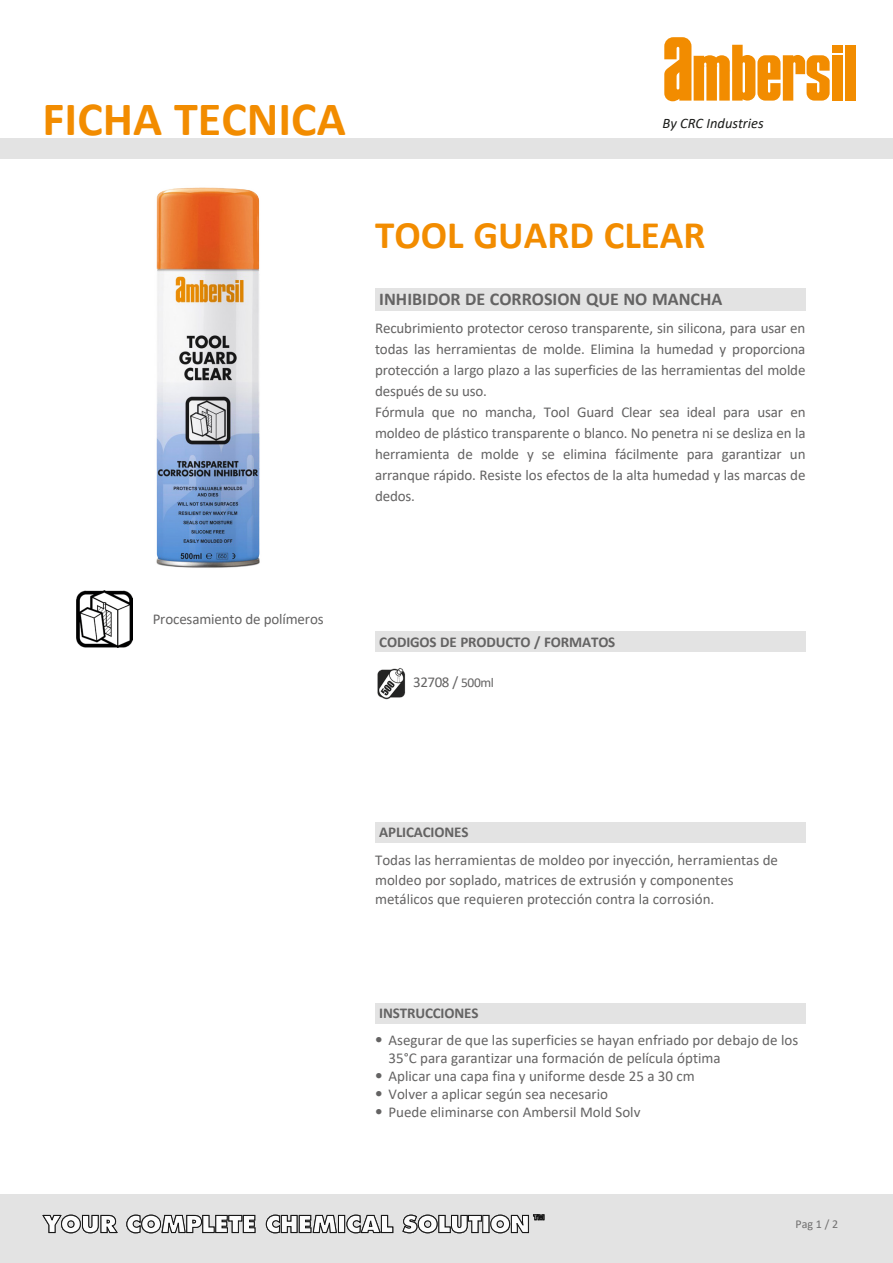
<style>
.page{position:relative;width:893px;height:1263px;background:#fff}
.page>*{position:absolute;margin:0;border:0;box-sizing:border-box;transform-origin:0 0}
.t1{font:700 48px "Calibri";color:#f28c00}
.t2{font:700 39px "Calibri";color:#f28c00}
.t3{font:700 18px "Calibri";color:#646363}
.t4{font:15px/21px "Calibri";letter-spacing:-.01em;color:#646363}
.t5{font:700 15px "Calibri";letter-spacing:-.01em;color:#646363}
.t6{font:italic 14.55px "Calibri";color:#1c1d1b}
.t7{font:12px "Calibri";color:#706f6f}
.s1{font-size:13.5px}
.s2{font-family:"Helvetica Neue LT Std"}
</style>
<div class="page">
<div style="left:375px;top:288px;width:430px;height:22px;background:#e3e3e3"></div>
<div style="left:375px;top:822px;width:430px;height:20px;background:#e3e3e3"></div>
<img style="left:156px;top:187px;width:104px;height:381px">
<div style="left:0;top:1195px;width:893px;height:68px;background:#e3e3e3"></div>
<svg style="left:42px;top:1214px;width:76px;height:19px"></svg>
<svg style="left:126px;top:1214px;width:419px;height:19px"></svg>
<div style="left:375px;top:1003px;width:430px;height:20px;background:#e3e3e3"></div>
<div style="left:375px;top:631px;width:430px;height:21px;background:#e3e3e3"></div>
<img style="left:76px;top:590px;width:56px;height:57px">
<div style="left:0;top:138px;width:893px;height:21px;background:#e3e3e3"></div>
<img style="left:377px;top:668px;width:29px;height:32px">
<div style="left:845px;top:45px;width:10px;height:56px;background:#f28c00"></div>
<div style="left:832px;top:45px;width:10px;height:7px;background:#f28c00"></div>
<div style="left:832px;top:55px;width:10px;height:46px;background:#f28c00"></div>
<svg style="left:664px;top:37px;width:166px;height:64px"></svg>
<h1 class="t1" style="left:43px;top:85px;width:305px">FICHA TECNICA</h1>
<p class="t6" style="left:663px;top:114px;width:103px">By CRC Industries</p>
<h2 class="t2" style="left:375px;top:207px;width:332px">TOOL GUARD CLEAR</h2>
<p class="t3" style="left:379px;top:286px;width:345px">INHIBIDOR DE CORROSION QUE NO MANCHA</p>
<p class="t4" style="left:375px;top:318px;width:432px">Recubrimiento protector ceroso transparente, sin silicona, para usar en todas las herramientas de molde. Elimina la humedad y proporciona protección a largo plazo a las superficies de las herramientas del molde después de su uso.<br>Fórmula que no mancha, Tool Guard Clear sea ideal para usar en moldeo de plástico transparente o blanco. No penetra ni se desliza en la herramienta de molde y se elimina fácilmente para garantizar un arranque rápido. Resiste los efectos de la alta humedad y las marcas de dedos.</p>
<p class="t4" style="left:153px;top:608px;width:172px">Procesamiento de polímeros</p>
<p class="t5" style="left:379px;top:631px;width:238px">CODIGOS DE PRODUCTO / FORMATOS</p>
<p class="t4" style="left:413px;top:671px;width:82px">32708 / <span class="s1">500ml</span></p>
<p class="t5" style="left:379px;top:821px;width:91px">APLICACIONES</p>
<p class="t4" style="left:375px;top:850px;width:404px;line-height:19.5px">Todas las herramientas de moldeo por inyección, herramientas de moldeo por soplado, matrices de extrusión y componentes metálicos que requieren protección contra la corrosión.</p>
<p class="t5" style="left:379px;top:1003px;width:101px">INSTRUCCIONES</p>
<p class="t4" style="left:389px;top:1031px;width:411px;line-height:18px;text-indent:-13px"><span class="s2">•</span> Asegurar de que las superficies se hayan enfriado por debajo de los<br>35°C para garantizar una formación de película óptima</p>
<p class="t4" style="left:375px;top:1065px;width:321px"><span class="s2">•</span> Aplicar una capa fina y uniforme desde 25 a 30 cm</p>
<p class="t4" style="left:375px;top:1083px;width:235px"><span class="s2">•</span> Volver a aplicar según sea necesario</p>
<p class="t4" style="left:375px;top:1101px;width:267px"><span class="s2">•</span> Puede eliminarse con Ambersil Mold Solv</p>
<p class="t7" style="left:795px;top:1215px;width:44px">Pag 1 / 2</p>
</div>
